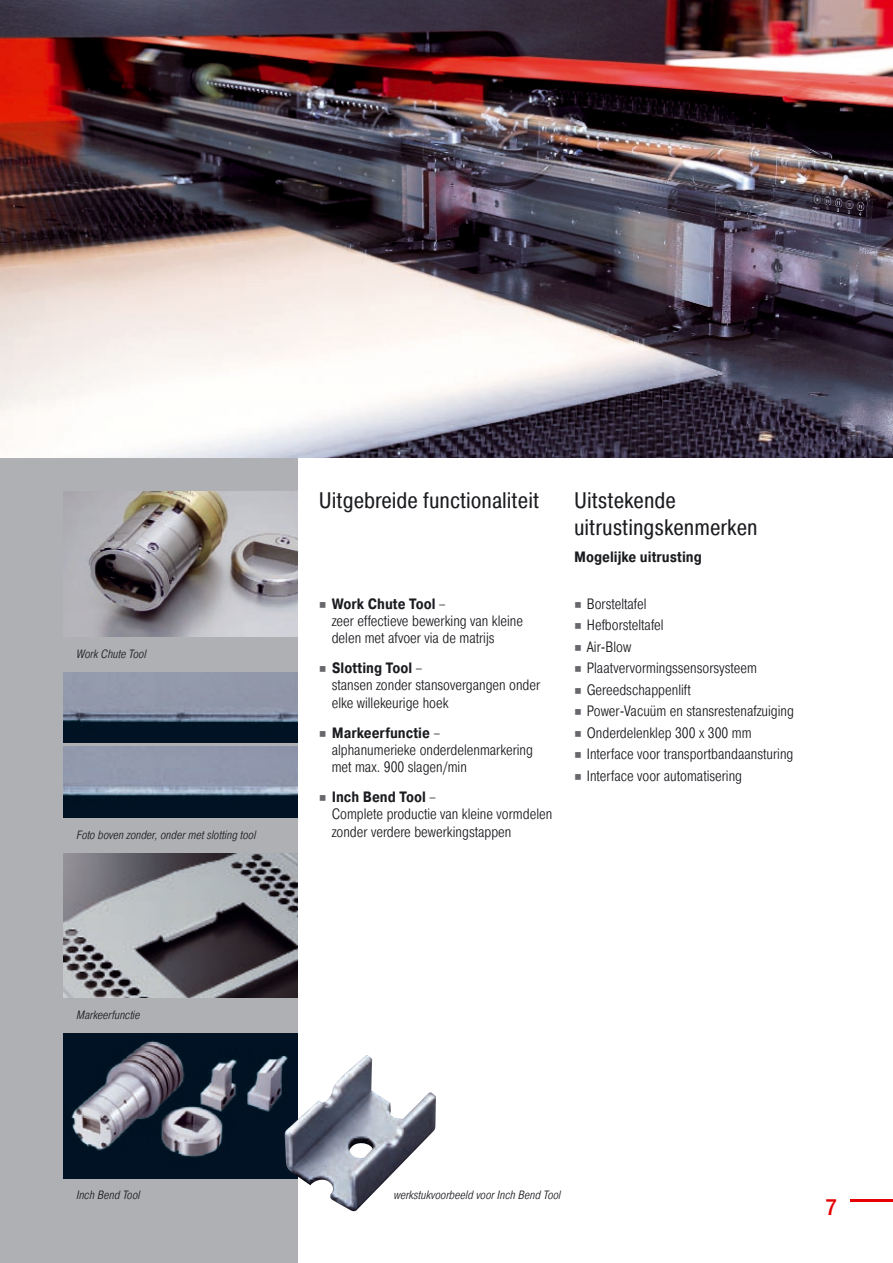
<style>
.page{position:relative;width:893px;height:1263px;background:#fff}
.page>*{position:absolute;margin:0;border:0;box-sizing:border-box;transform-origin:0 0}
.t1{font:22.5px/27px "Pragmatica Cond";color:#1b1c20}
.t2{font:500 22.5px "Pragmatica Cond";color:#e60004}
.t3{font:300 15px/17.2px "Pragmatica Cond";color:#1b1c20}
.t4{font:700 15px "Pragmatica Cond";color:#1b1c20}
.t5{font:italic 300 12px "Pragmatica Cond";color:#1b1c20}
.s1{font-family:"Utopia Std Capt";font-weight:400;color:#68676c}
.s2{font-weight:700}
</style>
<div class="page">
<div style="left:0;top:458px;width:298px;height:805px;background:#aeb0b3"></div>
<img style="left:0;top:0;width:893px;height:458px">
<img style="left:64px;top:492px;width:234px;height:144px">
<img style="left:64px;top:853px;width:234px;height:145px">
<img style="left:64px;top:1033px;width:234px;height:145px">
<img style="left:285px;top:1055px;width:151px;height:157px">
<img style="left:64px;top:672px;width:234px;height:71px">
<img style="left:64px;top:747px;width:234px;height:70px">
<hr style="left:850px;top:1199px;width:43px;height:2px;background:#e60004">
<p class="t5" style="left:77px;top:646px;width:71px">Work Chute Tool</p>
<p class="t5" style="left:77px;top:828px;width:181px">Foto boven zonder, onder met slotting tool</p>
<h1 class="t1" style="left:319px;top:486px;width:222px">Uitgebreide functionaliteit</h1>
<p class="t3" style="left:332px;top:595px;width:193px;text-indent:-13px"><span class="s1">■</span> <span class="s2">Work Chute Tool</span> –<br>zeer effectieve bewerking van kleine delen met afvoer via de matrijs</p>
<p class="t3" style="left:332px;top:660px;width:210px;text-indent:-13px"><span class="s1">■</span> <span class="s2">Slotting Tool</span> –<br>stansen zonder stansovergangen onder elke willekeurige hoek</p>
<p class="t3" style="left:332px;top:724px;width:203px;text-indent:-13px"><span class="s1">■</span> <span class="s2">Markeerfunctie</span> –<br>alphanumerieke onderdelenmarkering met max. 900 slagen/min</p>
<p class="t3" style="left:332px;top:789px;width:222px;text-indent:-13px"><span class="s1">■</span> <span class="s2">Inch Bend Tool</span> –<br>Complete productie van kleine vormdelen zonder verdere bewerkingstappen</p>
<h1 class="t1" style="left:574px;top:486px;width:185px">Uitstekende uitrustingskenmerken</h1>
<p class="t4" style="left:574px;top:547px;width:129px">Mogelijke uitrusting</p>
<p class="t3" style="left:574px;top:595px;width:74px"><span class="s1">■</span> Borsteltafel</p>
<p class="t3" style="left:574px;top:617px;width:91px"><span class="s1">■</span> Hefborsteltafel</p>
<p class="t3" style="left:574px;top:638px;width:59px"><span class="s1">■</span> Air-Blow</p>
<p class="t3" style="left:574px;top:659px;width:184px"><span class="s1">■</span> Plaatvervormingssensorsysteem</p>
<p class="t3" style="left:574px;top:681px;width:118px"><span class="s1">■</span> Gereedschappenlift</p>
<p class="t3" style="left:574px;top:702px;width:221px"><span class="s1">■</span> Power-Vacuüm en stansrestenafzuiging</p>
<p class="t3" style="left:574px;top:724px;width:179px"><span class="s1">■</span> Onderdelenklep 300 x 300 mm</p>
<p class="t3" style="left:574px;top:745px;width:221px"><span class="s1">■</span> Interface voor transportbandaansturing</p>
<p class="t3" style="left:574px;top:767px;width:169px"><span class="s1">■</span> Interface voor automatisering</p>
<p class="t5" style="left:77px;top:1007px;width:65px">Markeerfunctie</p>
<p class="t5" style="left:77px;top:1188px;width:65px">Inch Bend Tool</p>
<p class="t5" style="left:394px;top:1188px;width:169px">werkstukvoorbeeld voor Inch Bend Tool</p>
<h1 class="t2" style="left:826px;top:1194px;width:12px">7</h1>
</div>
